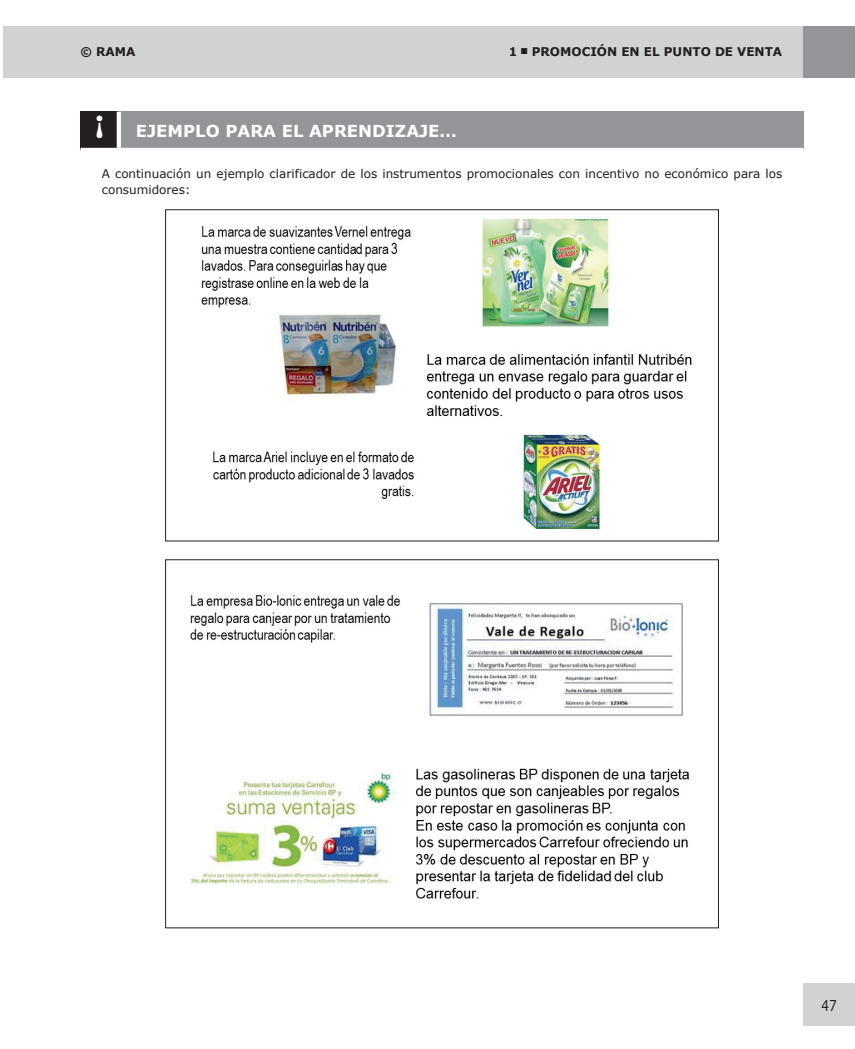
<style>
.page{position:relative;width:855px;height:1049px;background:#fff}
.page>*{position:absolute;margin:0;border:0;box-sizing:border-box;transform-origin:0 0}
.t1{font:700 16.5px "Verdana";color:#fff}
.t2{font:15px "Verdana";color:#231f20;scale:.8 1}
.t3{font:12px/16.5px "Verdana";color:#231f20}
.t4{font:700 12px "Verdana";color:#231f20}
</style>
<div class="page">
<div style="left:803px;top:983px;width:52px;height:43px;background:#d1d2d4"></div>
<hr style="left:3px;top:27px;width:1px;height:51px;background:#d1d2d4">
<div style="left:4px;top:27px;width:799px;height:51px;background:#d1d2d4"></div>
<div style="left:803px;top:27px;width:52px;height:51px;background:#939598"></div>
<div style="left:81px;top:112px;width:38px;height:38px;background:#231f20"></div>
<div style="left:119px;top:112px;width:684px;height:38px;background:#939598"></div>
<hr style="left:81px;top:148px;width:38px;height:4px;background:#fff">
<hr style="left:117px;top:112px;width:4px;height:36px;background:#fff">
<hr style="left:119px;top:148px;width:684px;height:4px;background:#fff">
<img style="left:201px;top:218px;width:491px;height:312px">
<img style="left:189px;top:595px;width:501px;height:304px">
<p class="t4" style="left:81px;top:44px;width:57px">© RAMA</p>
<p class="t4" style="left:509px;top:44px;width:275px">1 <sup>n</sup> PROMOCIÓN EN EL PUNTO DE VENTA</p>
<h1 class="t1" style="left:95px;top:120px;width:363px"><sup>¡</sup> EJEMPLO PARA EL APRENDIZAJE…</h1>
<p class="t3" style="left:102px;top:165px;width:682px">A continuación un ejemplo clarificador de los instrumentos promocionales con incentivo no económico para los consumidores:</p>
<p class="t2" style="left:821px;top:995px;width:21px">47</p>
</div>
